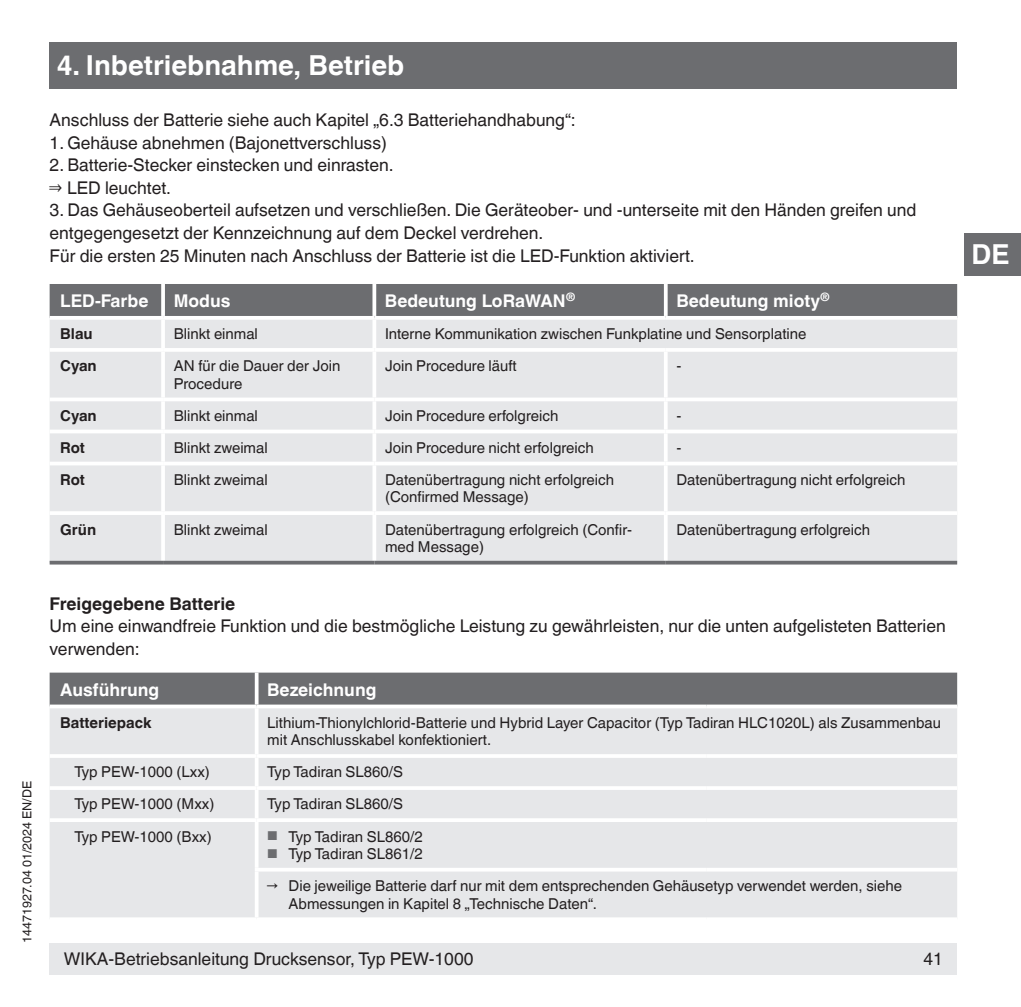
<style>
.page{position:relative;width:1021px;height:1007px;background:#fff}
.page>*{position:absolute;margin:0;border:0;box-sizing:border-box;transform-origin:0 0}
.t1{font:700 27.5px "Helvetica World";color:#fff}
.t2{font:17.5px/22.5px "Helvetica World";color:#231f20}
.t3{font:700 17.5px "Helvetica World";color:#fff}
.t4{font:700 17.5px "Helvetica World";color:#231f20}
.t5{font:15px/17.5px "Helvetica World";color:#231f20}
.t6{font:700 15px "Helvetica World";color:#231f20}
.t7{font:12.5px "Helvetica World";color:#231f20}
.s1{font-size:12.75px;color:#6c6d70}
</style>
<div class="page">
<div style="left:50px;top:943px;width:907px;height:31px;background:#e6e7e9"></div>
<div style="left:50px;top:43px;width:907px;height:46px;background:#6c6d70"></div>
<div style="left:964px;top:233px;width:56px;height:42px;background:#6c6d70"></div>
<div style="left:50px;top:284px;width:907px;height:32px;background:#6c6d70"></div>
<div style="left:50px;top:319px;width:907px;height:241px;background:#e6e7e9"></div>
<svg style="left:161px;top:284px;width:4px;height:32px"></svg>
<svg style="left:372px;top:284px;width:4px;height:32px"></svg>
<hr style="left:664px;top:284px;width:3px;height:32px;background:#fff">
<hr style="left:161px;top:319px;width:4px;height:29px;background:#fff">
<svg style="left:372px;top:319px;width:4px;height:29px"></svg>
<hr style="left:50px;top:348px;width:113px;height:4px;background:#fff">
<hr style="left:163px;top:348px;width:211px;height:4px;background:#fff">
<hr style="left:161px;top:352px;width:4px;height:45px;background:#fff">
<hr style="left:374px;top:348px;width:291px;height:4px;background:#fff">
<svg style="left:372px;top:352px;width:4px;height:45px"></svg>
<hr style="left:665px;top:348px;width:292px;height:4px;background:#fff">
<hr style="left:664px;top:352px;width:3px;height:45px;background:#fff">
<svg style="left:50px;top:397px;width:113px;height:4px"></svg>
<svg style="left:163px;top:397px;width:211px;height:4px"></svg>
<hr style="left:161px;top:401px;width:4px;height:28px;background:#fff">
<svg style="left:374px;top:397px;width:291px;height:4px"></svg>
<svg style="left:372px;top:401px;width:4px;height:28px"></svg>
<svg style="left:665px;top:397px;width:292px;height:4px"></svg>
<hr style="left:664px;top:401px;width:3px;height:28px;background:#fff">
<svg style="left:50px;top:429px;width:113px;height:4px"></svg>
<svg style="left:163px;top:429px;width:211px;height:4px"></svg>
<hr style="left:161px;top:433px;width:4px;height:28px;background:#fff">
<svg style="left:374px;top:429px;width:291px;height:4px"></svg>
<svg style="left:372px;top:433px;width:4px;height:28px"></svg>
<svg style="left:665px;top:429px;width:292px;height:4px"></svg>
<hr style="left:664px;top:433px;width:3px;height:28px;background:#fff">
<svg style="left:50px;top:461px;width:113px;height:4px"></svg>
<svg style="left:163px;top:461px;width:211px;height:4px"></svg>
<hr style="left:161px;top:465px;width:4px;height:46px;background:#fff">
<svg style="left:374px;top:461px;width:291px;height:4px"></svg>
<svg style="left:372px;top:465px;width:4px;height:46px"></svg>
<svg style="left:665px;top:461px;width:292px;height:4px"></svg>
<hr style="left:664px;top:465px;width:3px;height:46px;background:#fff">
<hr style="left:50px;top:511px;width:113px;height:4px;background:#fff">
<hr style="left:163px;top:511px;width:211px;height:4px;background:#fff">
<hr style="left:161px;top:515px;width:4px;height:45px;background:#fff">
<hr style="left:374px;top:511px;width:291px;height:4px;background:#fff">
<svg style="left:372px;top:515px;width:4px;height:45px"></svg>
<hr style="left:665px;top:511px;width:292px;height:4px;background:#fff">
<hr style="left:664px;top:515px;width:3px;height:45px;background:#fff">
<svg style="left:50px;top:560px;width:113px;height:4px"></svg>
<svg style="left:163px;top:560px;width:211px;height:4px"></svg>
<svg style="left:374px;top:560px;width:291px;height:4px"></svg>
<svg style="left:665px;top:560px;width:292px;height:4px"></svg>
<div style="left:50px;top:672px;width:907px;height:32px;background:#6c6d70"></div>
<div style="left:50px;top:708px;width:907px;height:209px;background:#e6e7e9"></div>
<hr style="left:255px;top:672px;width:3px;height:32px;background:#fff">
<svg style="left:50px;top:704px;width:207px;height:3px"></svg>
<svg style="left:257px;top:704px;width:449px;height:1px"></svg>
<hr style="left:255px;top:708px;width:3px;height:46px;background:#fff">
<svg style="left:706px;top:704px;width:251px;height:2px"></svg>
<hr style="left:50px;top:754px;width:207px;height:3px;background:#fff">
<hr style="left:257px;top:754px;width:449px;height:3px;background:#fff">
<hr style="left:255px;top:757px;width:3px;height:29px;background:#fff">
<hr style="left:706px;top:754px;width:251px;height:3px;background:#fff">
<hr style="left:50px;top:786px;width:207px;height:3px;background:#fff">
<hr style="left:257px;top:786px;width:449px;height:3px;background:#fff">
<hr style="left:255px;top:789px;width:3px;height:29px;background:#fff">
<hr style="left:706px;top:786px;width:251px;height:3px;background:#fff">
<svg style="left:255px;top:867px;width:451px;height:4px"></svg>
<svg style="left:706px;top:867px;width:251px;height:4px"></svg>
<hr style="left:257px;top:818px;width:449px;height:3px;background:#fff">
<hr style="left:706px;top:818px;width:251px;height:3px;background:#fff">
<hr style="left:50px;top:818px;width:207px;height:3px;background:#fff">
<hr style="left:255px;top:821px;width:3px;height:46px;background:#fff">
<hr style="left:255px;top:871px;width:3px;height:46px;background:#fff">
<p class="t7" style="left:20px;top:943px;width:164px;rotate:-90deg">14471927.04 01/2024 EN/DE</p>
<h1 class="t1" style="left:57px;top:50px;width:349px">4. Inbetriebnahme, Betrieb</h1>
<p class="t2" style="left:50px;top:109px;width:527px">Anschluss der Batterie siehe auch Kapitel „6.3 Batteriehandhabung“:</p>
<p class="t2" style="left:50px;top:132px;width:339px">1. Gehäuse abnehmen (Bajonettverschluss)</p>
<p class="t2" style="left:50px;top:154px;width:345px">2. Batterie-Stecker einstecken und einrasten. ⇒ LED leuchtet.</p>
<p class="t2" style="left:50px;top:199px;width:868px">3. Das Gehäuseoberteil aufsetzen und verschließen. Die Geräteober- und -unterseite mit den Händen greifen und entgegengesetzt der Kennzeichnung auf dem Deckel verdrehen.<br>Für die ersten 25 Minuten nach Anschluss der Batterie ist die LED-Funktion aktiviert.</p>
<p class="t3" style="left:60px;top:291px;width:90px">LED-Farbe</p>
<p class="t3" style="left:174px;top:291px;width:58px">Modus</p>
<p class="t3" style="left:385px;top:291px;width:192px">Bedeutung LoRaWAN<sup>®</sup></p>
<p class="t3" style="left:676px;top:291px;width:155px">Bedeutung mioty<sup>®</sup></p>
<p class="t6" style="left:60px;top:325px;width:34px">Blau</p>
<p class="t5" style="left:174px;top:325px;width:86px">Blinkt einmal</p>
<p class="t5" style="left:385px;top:325px;width:423px">Interne Kommunikation zwischen Funkplatine und Sensorplatine</p>
<p class="t6" style="left:60px;top:357px;width:38px">Cyan</p>
<p class="t5" style="left:174px;top:357px;width:168px">AN für die Dauer der Join<br>Procedure</p>
<p class="t5" style="left:385px;top:357px;width:133px">Join Procedure läuft</p>
<p class="t5" style="left:676px;top:357px;width:6px">-</p>
<p class="t6" style="left:60px;top:407px;width:38px">Cyan</p>
<p class="t5" style="left:174px;top:407px;width:86px">Blinkt einmal</p>
<p class="t5" style="left:385px;top:407px;width:175px">Join Procedure erfolgreich</p>
<p class="t5" style="left:676px;top:407px;width:6px">-</p>
<p class="t6" style="left:60px;top:439px;width:26px">Rot</p>
<p class="t5" style="left:174px;top:439px;width:95px">Blinkt zweimal</p>
<p class="t5" style="left:385px;top:439px;width:210px">Join Procedure nicht erfolgreich</p>
<p class="t5" style="left:676px;top:439px;width:6px">-</p>
<p class="t6" style="left:60px;top:471px;width:26px">Rot</p>
<p class="t5" style="left:174px;top:471px;width:95px">Blinkt zweimal</p>
<p class="t5" style="left:385px;top:471px;width:231px">Datenübertragung nicht erfolgreich (Confirmed Message)</p>
<p class="t5" style="left:676px;top:471px;width:231px">Datenübertragung nicht erfolgreich</p>
<p class="t6" style="left:60px;top:520px;width:37px">Grün</p>
<p class="t5" style="left:174px;top:520px;width:95px">Blinkt zweimal</p>
<p class="t5" style="left:385px;top:520px;width:249px">Datenübertragung erfolgreich (Confir&shy;med Message)</p>
<p class="t5" style="left:676px;top:520px;width:195px">Datenübertragung erfolgreich</p>
<p class="t4" style="left:50px;top:593px;width:187px">Freigegebene Batterie</p>
<p class="t2" style="left:50px;top:614px;width:897px">Um eine einwandfreie Funktion und die bestmögliche Leistung zu gewährleisten, nur die unten aufgelisteten Batterien verwenden:</p>
<p class="t3" style="left:60px;top:679px;width:100px">Ausführung</p>
<p class="t3" style="left:267px;top:679px;width:111px">Bezeichnung</p>
<p class="t6" style="left:60px;top:713px;width:93px">Batteriepack</p>
<p class="t5" style="left:267px;top:713px;width:675px">Lithium-Thionylchlorid-Batterie und Hybrid Layer Capacitor (Typ Tadiran HLC1020L) als Zusammenbau mit Anschlusskabel konfektioniert.</p>
<p class="t5" style="left:74px;top:763px;width:137px">Typ PEW-1000 (Lxx)</p>
<p class="t5" style="left:267px;top:763px;width:137px">Typ Tadiran SL860/S</p>
<p class="t5" style="left:74px;top:795px;width:141px">Typ PEW-1000 (Mxx)</p>
<p class="t5" style="left:267px;top:795px;width:137px">Typ Tadiran SL860/S</p>
<p class="t5" style="left:74px;top:827px;width:139px">Typ PEW-1000 (Bxx)</p>
<p class="t5" style="left:267px;top:827px;width:157px"><span class="s1">■</span> Typ Tadiran SL860/2</p>
<p class="t5" style="left:267px;top:845px;width:157px"><span class="s1">■</span> Typ Tadiran SL861/2</p>
<p class="t5" style="left:288px;top:877px;width:615px;text-indent:-21px">→ Die jeweilige Batterie darf nur mit dem entsprechenden Gehäusetyp verwendet werden, siehe<br>Abmessungen in Kapitel 8 „Technische Daten“.</p>
<p class="t2" style="left:64px;top:947px;width:411px">WIKA-Betriebsanleitung Drucksensor, Typ PEW-1000</p>
<p class="t2" style="left:923px;top:947px;width:21px">41</p>
<h1 class="t1" style="left:971px;top:238px;width:40px">DE</h1>
</div>
